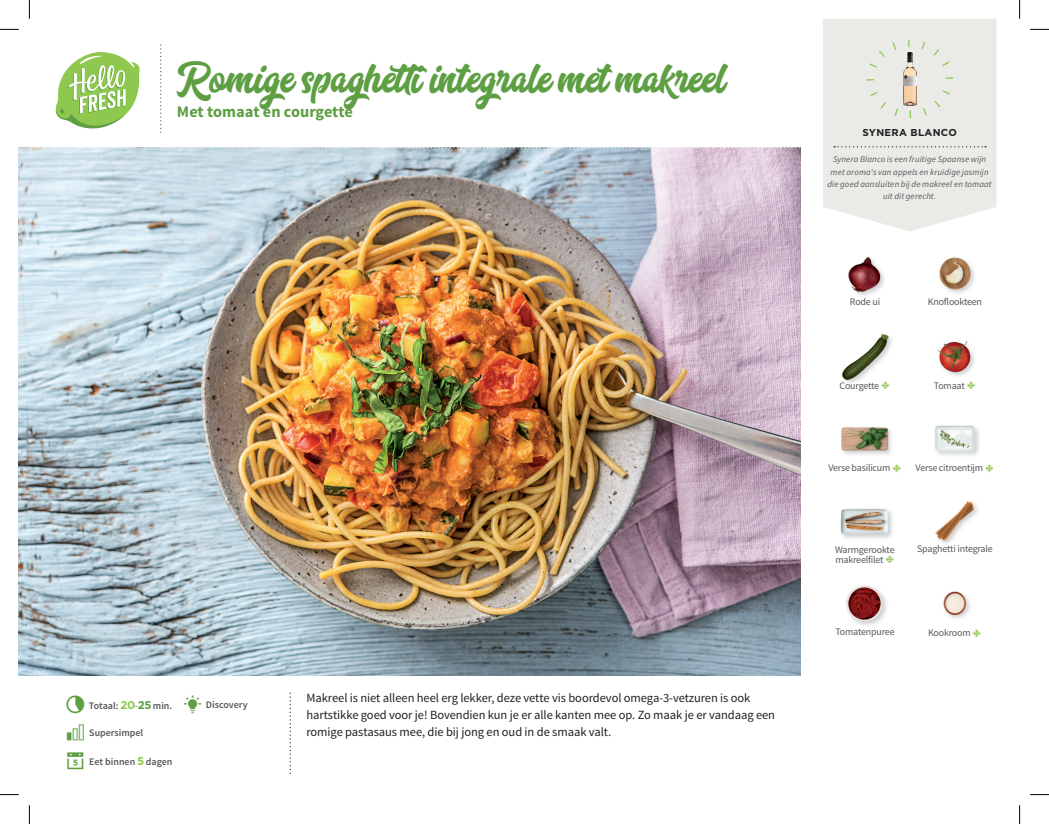
<style>
.page{position:relative;width:1049px;height:824px;background:#fff}
.page>*{position:absolute;margin:0;border:0;box-sizing:border-box;transform-origin:0 0}
.t1{font:41.25px "Aerokids";color:#5e9f43}
.t2{font:700 16.25px "Source Sans Pro";color:#5e9f43}
.t3{font:12.5px/17.1px "Source Sans Pro";letter-spacing:-.005em;color:#231f20}
.t4{font:10px/10px "Source Sans Pro";letter-spacing:-.02em;color:#57585a}
.t5{font:600 10px "Source Sans Pro";color:#57585a}
.t6{font:700 10px "Gotham";letter-spacing:.03em;color:#231f20}
.t7{font:italic 8.75px/12.2px "Source Sans Pro";letter-spacing:.015em;color:#57585a;text-align:center}
.s1{font-family:"Gotham";font-weight:700;font-size:11.25px;color:#8fc84e}
.s2{color:#7fac5f}
.s3{font-family:"Gotham";font-weight:700;font-size:11.25px;color:#5e9f43}
</style>
<div class="page">
<svg style="left:55px;top:52px;width:85px;height:77px"></svg>
<img style="left:19px;top:148px;width:781px;height:528px">
<svg style="left:823px;top:19px;width:173px;height:212px;background:#ebebe8"></svg>
<svg style="left:834px;top:146px;width:152px;height:1px"></svg>
<div style="left:866px;top:40px;width:87px;height:78px;background:#eaeae7"></div>
<img style="left:939px;top:257px;width:36px;height:36px">
<img style="left:975px;top:427px;width:4px;height:28px">
<img style="left:935px;top:425px;width:40px;height:31px">
<img style="left:938px;top:341px;width:36px;height:35px">
<img style="left:943px;top:504px;width:35px;height:39px">
<img style="left:935px;top:501px;width:40px;height:41px">
<img style="left:943px;top:591px;width:27px;height:27px">
<img style="left:848px;top:257px;width:36px;height:39px">
<img style="left:888px;top:429px;width:4px;height:25px">
<img style="left:841px;top:427px;width:47px;height:28px">
<img style="left:888px;top:510px;width:4px;height:28px">
<img style="left:840px;top:508px;width:48px;height:31px">
<img style="left:846px;top:585px;width:41px;height:41px">
<img style="left:845px;top:336px;width:47px;height:47px">
<img style="left:842px;top:334px;width:46px;height:46px">
<img style="left:160px;top:44px;width:640px;height:104px">
<img style="left:903px;top:52px;width:13px;height:54px">
<svg style="left:0;top:29px;width:19px;height:1px"></svg>
<svg style="left:1030px;top:29px;width:19px;height:1px"></svg>
<svg style="left:0;top:794px;width:19px;height:1px"></svg>
<svg style="left:1030px;top:794px;width:19px;height:1px"></svg>
<svg style="left:29px;top:0;width:1px;height:19px"></svg>
<svg style="left:29px;top:805px;width:1px;height:19px"></svg>
<svg style="left:1019px;top:0;width:1px;height:19px"></svg>
<svg style="left:1019px;top:805px;width:1px;height:19px"></svg>
<h1 class="t1" style="left:177px;top:55px;width:550px">Romige spaghetti integrale met makreel</h1>
<h2 class="t2" style="left:177px;top:101px;width:177px">Met tomaat en courgette</h2>
<p class="t5" style="left:89px;top:699px;width:85px">Totaal: <span class="s1">20</span><span class="s2">-</span><span class="s3">25</span> min.</p>
<p class="t5" style="left:206px;top:698px;width:43px">Discovery</p>
<p class="t3" style="left:306px;top:689px;width:470px">Makreel is niet alleen heel erg lekker, deze vette vis boordevol omega-3-vetzuren is ook hartstikke goed voor je! Bovendien kun je er alle kanten mee op. Zo maak je er vandaag een</p>
<p class="t5" style="left:89px;top:727px;width:56px">Supersimpel</p>
<p class="t3" style="left:306px;top:724px;width:306px">romige pastasaus mee, die bij jong en oud in de smaak valt.</p>
<p class="t5" style="left:89px;top:755px;width:85px">Eet binnen <span class="s1">5</span> dagen</p>
<p class="t6" style="left:862px;top:126px;width:96px">SYNERA BLANCO</p>
<p class="t7" style="left:827px;top:153px;width:166px">Synera Blanco is een fruitige Spaanse wijn met aroma's van appels en kruidige jasmijn die goed aansluiten bij de makreel en tomaat uit dit gerecht.</p>
<p class="t4" style="left:850px;top:297px;width:32px">Rode ui</p>
<p class="t4" style="left:928px;top:297px;width:56px">Knoflookteen</p>
<p class="t4" style="left:839px;top:381px;width:41px">Courgette</p>
<p class="t4" style="left:934px;top:380px;width:33px">Tomaat</p>
<p class="t4" style="left:828px;top:463px;width:64px">Verse basilicum</p>
<p class="t4" style="left:915px;top:463px;width:69px">Verse citroentijm</p>
<p class="t4" style="left:835px;top:544px;width:61px">Warmgerookte makreelfilet</p>
<p class="t4" style="left:917px;top:544px;width:77px">Spaghetti integrale</p>
<p class="t4" style="left:835px;top:627px;width:61px">Tomatenpuree</p>
<p class="t4" style="left:928px;top:628px;width:44px">Kookroom</p>
</div>
